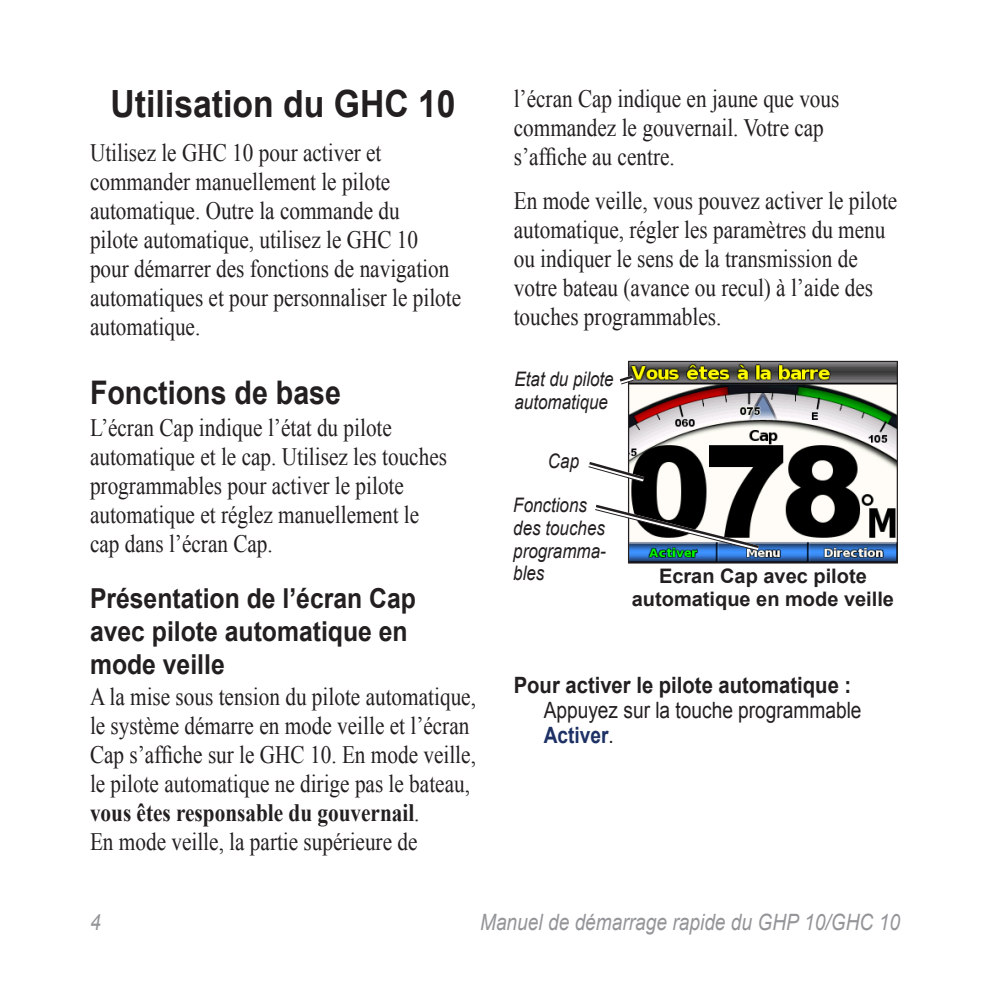
<style>
.page{position:relative;width:990px;height:990px;background:#fff}
.page>*{position:absolute;margin:0;border:0;box-sizing:border-box;transform-origin:0 0}
.t1{font:700 37.5px "Arial";color:#231f20;scale:.9 1}
.t2{font:700 32.5px "Arial";color:#231f20;scale:.88 1}
.t3{font:700 27.5px/33px "Arial";color:#231f20;scale:.9 1}
.t4{font:25px/29px "Times New Roman";color:#231f20;scale:.85 1}
.t5{font:22.5px/25.2px "Arial";color:#231f20;scale:.85 1}
.t6{font:italic 22.5px "Arial";color:#939598;scale:.85 1}
.t7{font:700 22.5px "Arial";color:#231f20;scale:.9 1}
.t8{font:italic 20px/22.8px "Arial";color:#231f20;scale:.85 1}
.t9{font:700 20px/22.8px "Arial";color:#231f20;text-align:center}
.s1{font-weight:700}
.s2{font-weight:700;color:#1d3165}
</style>
<div class="page">
<img style="left:630px;top:363px;width:266px;height:199px">
<div style="left:628px;top:361px;width:270px;height:203px;border:1px solid #231f20"></div>
<svg style="left:619px;top:372px;width:20px;height:16px"></svg>
<svg style="left:595px;top:501px;width:169px;height:53px"></svg>
<svg style="left:588px;top:458px;width:62px;height:28px"></svg>
<h1 class="t1" style="left:111px;top:79px;width:385px">Utilisation du GHC 10</h1>
<p class="t4" style="left:90px;top:138px;width:438px">Utilisez le GHC 10 pour activer et commander manuellement le pilote automatique. Outre la commande du<br>pilote automatique, utilisez le GHC 10 pour démarrer des fonctions de navigation automatiques et pour personnaliser le pilote automatique.</p>
<h2 class="t2" style="left:90px;top:371px;width:287px">Fonctions de base</h2>
<p class="t4" style="left:90px;top:413px;width:422px">L’écran Cap indique l’état du pilote automatique et le cap. Utilisez les touches programmables pour activer le pilote automatique et réglez manuellement le cap dans l’écran Cap.</p>
<p class="t3" style="left:90px;top:582px;width:364px">Présentation de l’écran Cap avec pilote automatique en mode veille</p>
<p class="t4" style="left:90px;top:682px;width:456px">A la mise sous tension du pilote automatique, le système démarre en mode veille et l’écran Cap s’affiche sur le GHC 10. En mode veille, le pilote automatique ne dirige pas le bateau, <span class="s1">vous êtes responsable du gouvernail</span>.<br>En mode veille, la partie supérieure de</p>
<p class="t4" style="left:514px;top:84px;width:385px">l’écran Cap indique en jaune que vous commandez le gouvernail. Votre cap s’affiche au centre.</p>
<p class="t4" style="left:514px;top:186px;width:453px">En mode veille, vous pouvez activer le pilote automatique, régler les paramètres du menu ou indiquer le sens de la transmission de votre bateau (avance ou recul) à l’aide des touches programmables.</p>
<p class="t8" style="left:515px;top:368px;width:118px">Etat du pilote automatique</p>
<p class="t8" style="left:548px;top:450px;width:38px">Cap</p>
<p class="t8" style="left:513px;top:494px;width:110px">Fonctions des touches programma&shy;bles</p>
<p class="t9" style="left:632px;top:566px;width:264px">Ecran Cap avec pilote automatique en mode veille</p>
<p class="t7" style="left:514px;top:670px;width:377px">Pour activer le pilote automatique :</p>
<p class="t5" style="left:544px;top:698px;width:375px">Appuyez sur la touche programmable<br><span class="s2">Activer</span>.</p>
<p class="t6" style="left:480px;top:908px;width:496px">Manuel de démarrage rapide du GHP 10/GHC 10</p>
</div>
